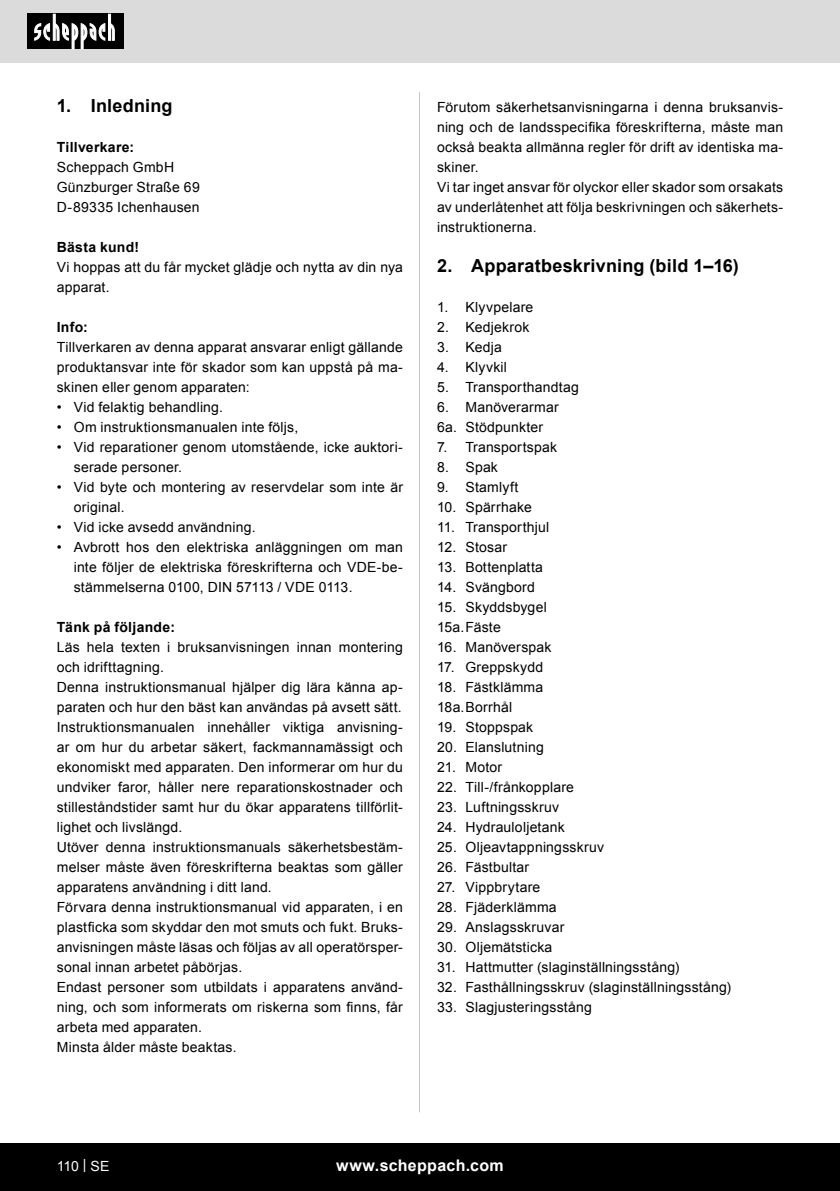
<style>
.page{position:relative;width:840px;height:1191px;background:#fff}
.page>*{position:absolute;margin:0;border:0;box-sizing:border-box;transform-origin:0 0}
.t1{font:700 18px "Arial";letter-spacing:.015em;color:#000}
.t2{font:700 16px "Arial";letter-spacing:.02em;color:#fff}
.Basiseinstellung{font:14px/20px "Arial";letter-spacing:.015em;color:#000;text-align:justify}
.Subheadline{font:700 14px "Arial";letter-spacing:.02em;color:#000}
.t3{font:14px "Arial";color:#fff}
</style>
<div class="page">
<div style="left:0;top:0;width:839px;height:63px;background:#dbdbdb"></div>
<div style="left:0;top:1143px;width:839px;height:48px;background:#000"></div>
<div style="left:27px;top:14px;width:96px;height:35px;background:#000"></div>
<svg style="left:34px;top:14px;width:81px;height:35px"></svg>
<hr style="left:419px;top:92px;width:1px;height:1020px;background:#c7c7c7">
<p class="t1" style="left:57px;top:94px;width:117px">1. Inledning</p>
<p class="Subheadline" style="left:57px;top:138px;width:79px">Tillverkare:</p>
<p class="Basiseinstellung" style="left:57px;top:157px;width:119px">Scheppach GmbH</p>
<p class="Basiseinstellung" style="left:57px;top:177px;width:144px">Günzburger Straße 69</p>
<p class="Basiseinstellung" style="left:57px;top:197px;width:144px">D-89335 Ichenhausen</p>
<p class="Subheadline" style="left:57px;top:238px;width:84px">Bästa kund!</p>
<p class="Basiseinstellung" style="left:57px;top:257px;width:347px">Vi hoppas att du får mycket glädje och nytta av din nya apparat.</p>
<p class="Subheadline" style="left:57px;top:318px;width:33px">Info:</p>
<p class="Basiseinstellung" style="left:57px;top:337px;width:347px">Tillverkaren av denna apparat ansvarar enligt gällande produktansvar inte för skador som kan uppstå på ma&shy;skinen eller genom apparaten:</p>
<p class="Basiseinstellung" style="left:57px;top:397px;width:168px">• Vid felaktig behandling.</p>
<p class="Basiseinstellung" style="left:57px;top:417px;width:243px">• Om instruktionsmanualen inte följs,</p>
<p class="Basiseinstellung" style="left:74px;top:437px;width:330px;text-indent:-17px">• Vid reparationer genom utomstående, icke auktori&shy;serade personer.</p>
<p class="Basiseinstellung" style="left:74px;top:477px;width:330px;text-indent:-17px">• Vid byte och montering av reservdelar som inte är original.</p>
<p class="Basiseinstellung" style="left:57px;top:517px;width:200px">• Vid icke avsedd användning.</p>
<p class="Basiseinstellung" style="left:74px;top:537px;width:330px;text-indent:-17px">• Avbrott hos den elektriska anläggningen om man inte följer de elektriska föreskrifterna och VDE-be&shy;stämmelserna 0100, DIN 57113 / VDE 0113.</p>
<p class="Subheadline" style="left:57px;top:618px;width:120px">Tänk på följande:</p>
<p class="Basiseinstellung" style="left:57px;top:637px;width:347px">Läs hela texten i bruksanvisningen innan montering och idrifttagning.</p>
<p class="Basiseinstellung" style="left:57px;top:677px;width:347px">Denna instruktionsmanual hjälper dig lära känna ap&shy;paraten och hur den bäst kan användas på avsett sätt.</p>
<p class="Basiseinstellung" style="left:57px;top:717px;width:347px">Instruktionsmanualen innehåller viktiga anvisning&shy;ar om hur du arbetar säkert, fackmannamässigt och ekonomiskt med apparaten. Den informerar om hur du undviker faror, håller nere reparationskostnader och stilleståndstider samt hur du ökar apparatens tillförlit&shy;lighet och livslängd.</p>
<p class="Basiseinstellung" style="left:57px;top:837px;width:347px">Utöver denna instruktionsmanuals säkerhetsbestäm&shy;melser måste även föreskrifterna beaktas som gäller apparatens användning i ditt land.</p>
<p class="Basiseinstellung" style="left:57px;top:897px;width:347px">Förvara denna instruktionsmanual vid apparaten, i en plastficka som skyddar den mot smuts och fukt. Bruks&shy;anvisningen måste läsas och följas av all operatörsper&shy;sonal innan arbetet påbörjas.</p>
<p class="Basiseinstellung" style="left:57px;top:977px;width:347px">Endast personer som utbildats i apparatens använd&shy;ning, och som informerats om riskerna som finns, får arbeta med apparaten.</p>
<p class="Basiseinstellung" style="left:57px;top:1037px;width:181px">Minsta ålder måste beaktas.</p>
<p class="Basiseinstellung" style="left:437px;top:97px;width:347px">Förutom säkerhetsanvisningarna i denna bruksanvis&shy;ning och de landsspecifika föreskrifterna, måste man också beakta allmänna regler för drift av identiska ma&shy;skiner.</p>
<p class="Basiseinstellung" style="left:437px;top:177px;width:347px">Vi tar inget ansvar för olyckor eller skador som orsakats av underlåtenhet att följa beskrivningen och säkerhets&shy;instruktionerna.</p>
<p class="t1" style="left:437px;top:254px;width:303px">2. Apparatbeskrivning (bild 1–16)</p>
<p class="Basiseinstellung" style="left:437px;top:297px;width:98px">1. Klyvpelare</p>
<p class="Basiseinstellung" style="left:437px;top:317px;width:94px">2. Kedjekrok</p>
<p class="Basiseinstellung" style="left:437px;top:337px;width:66px">3. Kedja</p>
<p class="Basiseinstellung" style="left:437px;top:357px;width:71px">4. Klyvkil</p>
<p class="Basiseinstellung" style="left:437px;top:377px;width:143px">5. Transporthandtag</p>
<p class="Basiseinstellung" style="left:437px;top:397px;width:123px">6. Manöverarmar</p>
<p class="Basiseinstellung" style="left:437px;top:417px;width:108px">6a. Stödpunkter</p>
<p class="Basiseinstellung" style="left:437px;top:437px;width:121px">7. Transportspak</p>
<p class="Basiseinstellung" style="left:437px;top:457px;width:62px">8. Spak</p>
<p class="Basiseinstellung" style="left:437px;top:477px;width:83px">9. Stamlyft</p>
<p class="Basiseinstellung" style="left:437px;top:497px;width:96px">10. Spärrhake</p>
<p class="Basiseinstellung" style="left:437px;top:517px;width:114px">11. Transporthjul</p>
<p class="Basiseinstellung" style="left:437px;top:537px;width:71px">12. Stosar</p>
<p class="Basiseinstellung" style="left:437px;top:557px;width:107px">13. Bottenplatta</p>
<p class="Basiseinstellung" style="left:437px;top:577px;width:99px">14. Svängbord</p>
<p class="Basiseinstellung" style="left:437px;top:597px;width:111px">15. Skyddsbygel</p>
<p class="Basiseinstellung" style="left:437px;top:617px;width:65px">15a.Fäste</p>
<p class="Basiseinstellung" style="left:437px;top:637px;width:116px">16. Manöverspak</p>
<p class="Basiseinstellung" style="left:437px;top:657px;width:108px">17. Greppskydd</p>
<p class="Basiseinstellung" style="left:437px;top:677px;width:108px">18. Fästklämma</p>
<p class="Basiseinstellung" style="left:437px;top:697px;width:77px">18a.Borrhål</p>
<p class="Basiseinstellung" style="left:437px;top:717px;width:98px">19. Stoppspak</p>
<p class="Basiseinstellung" style="left:437px;top:737px;width:108px">20. Elanslutning</p>
<p class="Basiseinstellung" style="left:437px;top:757px;width:67px">21. Motor</p>
<p class="Basiseinstellung" style="left:437px;top:777px;width:138px">22. Till-/frånkopplare</p>
<p class="Basiseinstellung" style="left:437px;top:797px;width:124px">23. Luftningsskruv</p>
<p class="Basiseinstellung" style="left:437px;top:817px;width:129px">24. Hydrauloljetank</p>
<p class="Basiseinstellung" style="left:437px;top:837px;width:169px">25. Oljeavtappningsskruv</p>
<p class="Basiseinstellung" style="left:437px;top:857px;width:94px">26. Fästbultar</p>
<p class="Basiseinstellung" style="left:437px;top:877px;width:105px">27. Vippbrytare</p>
<p class="Basiseinstellung" style="left:437px;top:897px;width:121px">28. Fjäderklämma</p>
<p class="Basiseinstellung" style="left:437px;top:917px;width:129px">29. Anslagsskruvar</p>
<p class="Basiseinstellung" style="left:437px;top:937px;width:117px">30. Oljemätsticka</p>
<p class="Basiseinstellung" style="left:437px;top:957px;width:244px">31. Hattmutter (slaginställningsstång)</p>
<p class="Basiseinstellung" style="left:437px;top:977px;width:295px">32. Fasthållningsskruv (slaginställningsstång)</p>
<p class="Basiseinstellung" style="left:437px;top:997px;width:156px">33. Slagjusteringsstång</p>
<p class="t3" style="left:57px;top:1156px;width:54px">110 | SE</p>
<p class="t2" style="left:336px;top:1154px;width:169px">www.scheppach.com</p>
</div>
